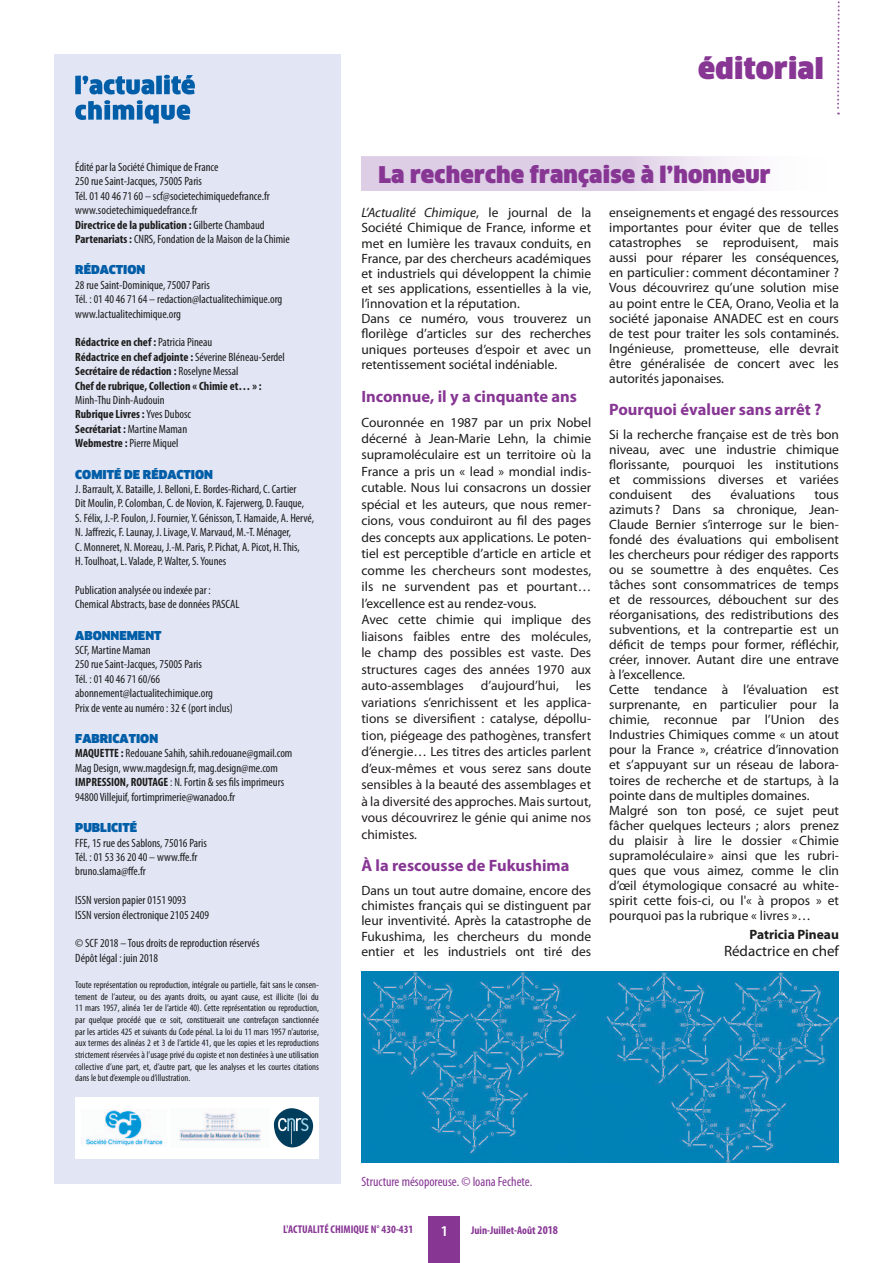
<style>
.page{position:relative;width:893px;height:1263px;background:#fff}
.page>*{position:absolute;margin:0;border:0;box-sizing:border-box;transform-origin:0 0}
.t1{font:900 28.5px "Clan";letter-spacing:.01em;color:#873694}
.t2{font:900 22.5px "Clan";letter-spacing:.01em;color:#873694}
.t3{font:700 16.5px "Myriad Pro";color:#873694}
.t4{font:15px "Myriad Pro";color:#1c1c1b}
.t5{font:600 15px "Myriad Pro";color:#fff}
.t6{font:13.5px/15px "Myriad Pro";color:#1c1c1b}
.t7{font:13.5px/16.5px "Myriad Pro";color:#231e1f;text-align:justify}
.t8{font:condensed 13.5px "Myriad Pro";color:#873694}
.t9{font:700 13.5px "Myriad Pro";color:#1c1c1b}
.t10{font:condensed 12px/14.4px "Myriad Pro";color:#1c1c1b}
.t11{font:700 condensed 12px/14.4px "Myriad Pro";color:#1c1c1b}
.t12{font:900 12px "Clan";color:#005da7}
.t13{font:700 condensed 11.25px "Myriad Pro";color:#873694}
.t14{font:condensed 9.75px/11.7px "Myriad Pro";color:#1c1c1b;text-align:justify}
.s1{font-weight:700}
.s2{font-weight:400}
.s3{font-style:italic}
.s4{color:#231e1f}
.s5{font-size:12px}
</style>
<div class="page">
<svg style="left:837px;top:1px;width:3px;height:114px"></svg>
<div style="left:428px;top:1216px;width:32px;height:47px;background:#873694"></div>
<svg style="left:361px;top:157px;width:382px;height:34px;background:#e1d3e8"></svg>
<div style="left:54px;top:54px;width:286px;height:1130px;background:#e1e5f4"></div>
<svg style="left:75px;top:100px;width:115px;height:23px"></svg>
<svg style="left:75px;top:75px;width:120px;height:19px"></svg>
<div style="left:75px;top:1097px;width:244px;height:62px;background:#fff"></div>
<svg style="left:274px;top:1108px;width:39px;height:39px"></svg>
<img style="left:81px;top:1109px;width:82px;height:37px">
<img style="left:179px;top:1113px;width:82px;height:29px">
<img style="left:361px;top:972px;width:478px;height:190px">
<p class="t10" style="left:75px;top:160px;width:216px">Édité par la Société Chimique de France<br>250 rue Saint-Jacques, 75005 Paris<br>Tél. 01 40 46 71 60 – scf@societechimiquedefrance.fr www.societechimiquedefrance.fr<br><span class="s1">Directrice de la publication :</span> Gilberte Chambaud <span class="s1">Partenariats :</span> CNRS, Fondation de la Maison de la Chimie</p>
<p class="t12" style="left:75px;top:263px;width:72px">RÉDACTION</p>
<p class="t10" style="left:75px;top:277px;width:209px">28 rue Saint-Dominique, 75007 Paris<br>Tél. : 01 40 46 71 64 – redaction@lactualitechimique.org www.lactualitechimique.org</p>
<p class="t11" style="left:75px;top:335px;width:211px">Rédactrice en chef : <span class="s2">Patricia Pineau<br></span>Rédactrice en chef adjointe : <span class="s2">Séverine Bléneau-Serdel </span>Secrétaire de rédaction : <span class="s2">Roselyne Messal<br></span>Chef de rubrique, Collection « Chimie et… » :</p>
<p class="t10" style="left:75px;top:393px;width:117px">Minh-Thu Dinh-Audouin<br><span class="s1">Rubrique Livres :</span> Yves Dubosc<br><span class="s1">Secrétariat :</span> Martine Maman<br><span class="s1">Webmestre :</span> Pierre Miquel</p>
<p class="t12" style="left:75px;top:467px;width:35px">Comité</p>
<p class="t12" style="left:124px;top:467px;width:28px">de rédaction</p>
<p class="t10" style="left:75px;top:482px;width:240px">J. Barrault, X. Bataille, J. Belloni, E. Bordes-Richard, C. Cartier<br>Dit Moulin, P. Colomban, C. de Novion, K. Fajerwerg, D. Fauque,<br>S. Félix, J.-P. Foulon, J. Fournier, Y. Génisson, T. Hamaide, A. Hervé, N. Jaffrezic, F. Launay, J. Livage, V. Marvaud, M.-T. Ménager,<br>C. Monneret, N. Moreau, J.-M. Paris, P. Pichat, A. Picot, H. This,<br>H. Toulhoat, L. Valade, P. Walter, S. Younes</p>
<p class="t10" style="left:75px;top:582px;width:166px">Publication analysée ou indexée par :<br>Chemical Abstracts, base de données PASCAL</p>
<p class="t12" style="left:75px;top:628px;width:54px">ABONNEME</p>
<p class="t12" style="left:145px;top:628px;width:18px">NT</p>
<p class="t10" style="left:75px;top:643px;width:159px">SCF, Martine Maman<br>250 rue Saint-Jacques, 75005 Paris<br>Tél. : 01 40 46 71 60/66 abonnement@lactualitechimique.org<br>Prix de vente au numéro : 32 € (port inclus)</p>
<p class="t12" style="left:75px;top:731px;width:84px">FABRICATION</p>
<p class="t10" style="left:75px;top:746px;width:219px"><span class="s1">MAQUETTE :</span> Redouane Sahih, sahih.redouane@gmail.com Mag Design, www.magdesign.fr, mag.design@me.com <span class="s1">IMPRESSION, ROUTAGE</span> : N. Fortin &amp; ses fils imprimeurs 94800 Villejuif, fortimprimerie@wanadoo.fr</p>
<p class="t12" style="left:75px;top:820px;width:64px">PUBLICITÉ</p>
<p class="t10" style="left:75px;top:835px;width:133px">FFE, 15 rue des Sablons, 75016 Paris<br>Tél. : 01 53 36 20 40 – www.ffe.fr bruno.slama@ffe.fr</p>
<p class="t10" style="left:75px;top:893px;width:135px">ISSN version papier 0151 9093<br>ISSN version électronique 2105 2409</p>
<p class="t10" style="left:75px;top:936px;width:186px">© SCF 2018 – Tous droits de reproduction réservés<br>Dépôt légal : juin 2018</p>
<p class="t14" style="left:75px;top:979px;width:245px">Toute représentation ou reproduction, intégrale ou partielle, fait sans le consen&shy;tement de l’auteur, ou des ayants droits, ou ayant cause, est illicite (loi du 11 mars 1957, alinéa 1er de l’article 40). Cette représentation ou reproduction, par quelque procédé que ce soit, constituerait une contrefaçon sanctionnée par les articles 425 et suivants du Code pénal. La loi du 11 mars 1957 n’autorise, aux termes des alinéas 2 et 3 de l’article 41, que les copies et les reproductions strictement réservées à l’usage privé du copiste et non destinées à une utilisation collective d’une part, et, d’autre part, que les analyses et les courtes citations dans le but d’exemple ou d’illustration.</p>
<h1 class="t1" style="left:698px;top:51px;width:127px">éditorial</h1>
<h2 class="t2" style="left:378px;top:160px;width:394px">La recherche française à l’honneur</h2>
<p class="t6" style="left:361px;top:205px;width:231px"><span class="s3">L’Actualité Chimique</span>, le journal de la Société Chimique de France, informe et met en lumière les travaux conduits, en France, par des chercheurs académiques et industriels qui développent la chimie et ses applications, essentielles à la vie, l’innovation et la réputation.<br>Dans ce numéro, vous trouverez un florilège d’articles sur des recherches uniques porteuses d’espoir et avec un retentissement sociétal indéniable.</p>
<p class="t3" style="left:361px;top:385px;width:217px">Inconnue, il y a cinquante ans</p>
<p class="t6" style="left:361px;top:413px;width:231px;line-height:16.5px">Couronnée en 1987 par un prix Nobel décerné à Jean-Marie Lehn, la chimie supramoléculaire est un territoire où la France a pris un « lead » mondial indis&shy;cutable. Nous lui consacrons un dossier spécial et les auteurs, que nous remer&shy;cions, vous conduiront au fil des pages des concepts aux applications. Le poten&shy;tiel est perceptible d’article en article et comme les chercheurs sont modestes, ils ne survendent pas et pourtant… l’excellence est au rendez-vous.<br>Avec cette chimie qui implique de<span class="s4">s liaisons faibles entre des molécules, le champ des possibles est vaste. Des structures cages des années 1970 aux auto-assemblages</span></p>
<p class="t7" style="left:361px;top:677px;width:231px;text-indent:214px">les variations s’enrichissent et les applica&shy;tions se diversifient : catalyse, dépollu&shy;tion, piégeage des pathogènes, transfert d’énergie… Les titres des articles parlent d’eux-mêmes et vous serez sans doute sensibles à la beauté des assemblages et à la diversité des approches. Mais surtout, vous découvrirez le génie qui anime nos chimistes.</p>
<p class="t3" style="left:361px;top:855px;width:210px">À la rescousse de Fukushima</p>
<p class="t6" style="left:361px;top:883px;width:231px;text-align:justify">Dans un tout autre domaine, encore des chimistes français qui se distinguent par leur inventivité. Après la catastrophe de Fukushima, les chercheurs du monde entier et les industriels ont tiré des</p>
<p class="t7" style="left:481px;top:677px;width:79px">d’aujourd’hui,</p>
<p class="t6" style="left:609px;top:205px;width:231px;text-align:justify">enseignements et engagé des ressources importantes pour éviter que de telles catastrophes se reproduisent, mais aussi pour réparer les conséquences, en particulier: comment décontaminer ?<br>Vous découvrirez qu’une solution mise au point entre le CEA, Orano, Veolia et la société japonaise ANADEC est en cours de test pour traiter les sols contaminés.<br>Ingénieuse, prometteuse, elle devrait être généralisée de concert avec les autorités japonaises.</p>
<p class="t3" style="left:609px;top:399px;width:214px">Pourquoi évaluer sans arrêt ?</p>
<p class="t6" style="left:609px;top:427px;width:231px;text-align:justify">Si la recherche française est de très bon niveau, avec une industrie chimique florissante, pourquoi les institutions et commissions diverses et variées conduisent</p>
<p class="t6" style="left:691px;top:487px;width:21px">des</p>
<p class="t6" style="left:730px;top:487px;width:66px">évaluations</p>
<p class="t6" style="left:609px;top:487px;width:231px;text-indent:205px">tous azimuts ? Dans sa chronique, Jean-Claude Bernier s’interroge sur le bien&shy;fondé des évaluations qui embolisent les chercheurs pour rédiger des rapports ou se soumettre à des enquêtes. Ces tâches sont consommatrices de temps et de ressources, débouchent sur des réorganisations, des redistributions des subventions, et la contrepartie est un déficit de temps pour former, réfléchir, créer, innover. Autant dire une entrave à l’excellence.<br>Cette tendance à l’évaluation est surprenante, en particulier pour la chimie, reconnue par l’Union des Industries Chimiques comme « un atout pour la France », créatrice d’innovation et s’appuyant sur un réseau de labora&shy;toires de recherche et de startups, à la pointe dans de multiples domaines.<br>Malgré son ton posé, ce sujet peut fâcher quelques lecteurs ; alors prenez du plaisir à lire le dossier «Chimie supramoléculaire» ainsi que les rubri&shy;ques que vous aimez, comme le clin d’œil étymologique consacré au white&shy;spirit cette fois-ci, ou l'« à propos » et pourquoi pas la rubrique « livres »…</p>
<p class="t9" style="left:749px;top:926px;width:91px">Patricia Pineau</p>
<p class="t4" style="left:724px;top:941px;width:116px">Rédactrice en chef</p>
<p class="t8" style="left:361px;top:1174px;width:172px">Structure mésoporeuse. © Ioana Fechete.</p>
<p class="t13" style="left:283px;top:1222px;width:132px">L'ACTUALITÉ CHIMIQUE N° 430-431</p>
<p class="t5" style="left:440px;top:1221px;width:10px">1</p>
<p class="t13" style="left:471px;top:1223px;width:88px">Juin-Juillet-Août <span class="s5">2018</span></p>
</div>
